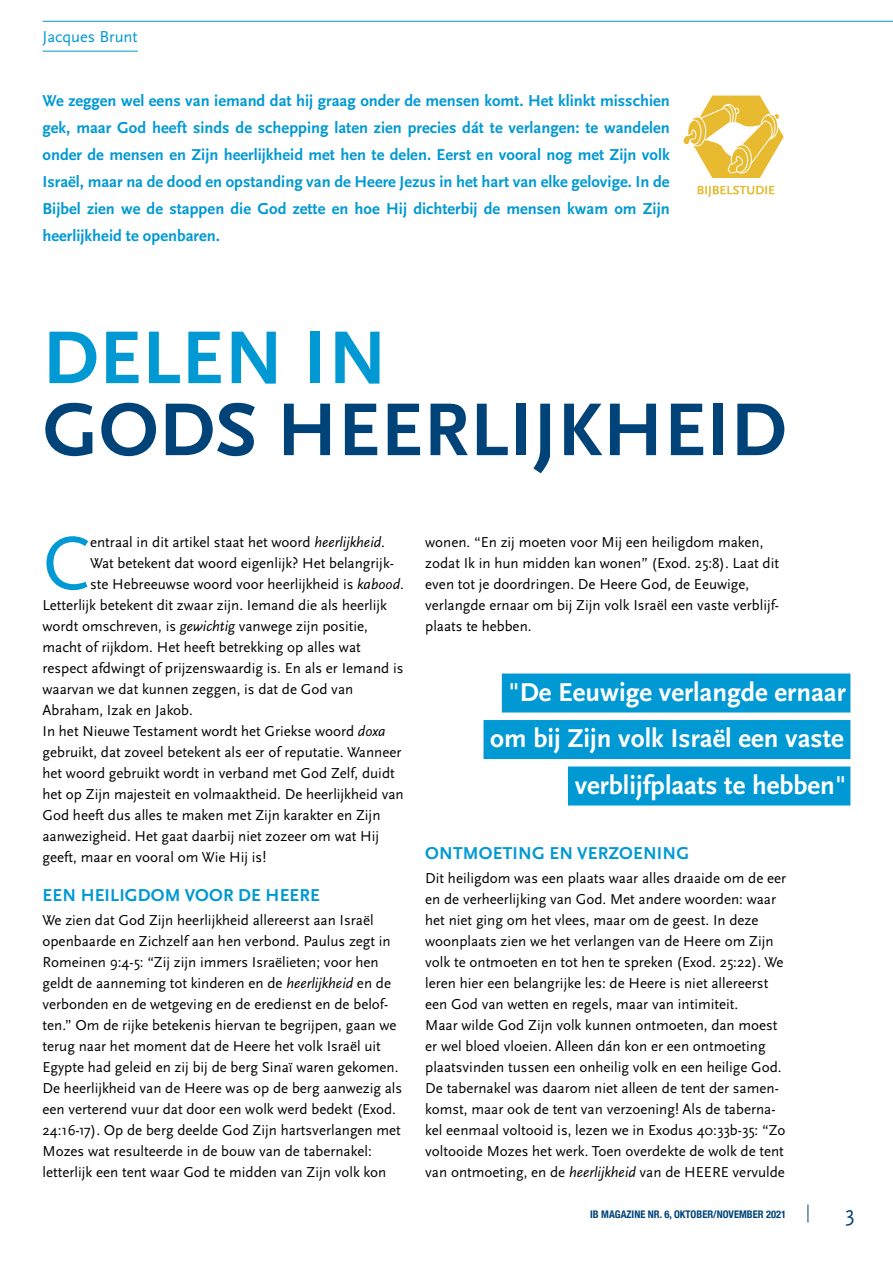
<style>
.page{position:relative;width:893px;height:1263px;background:#fff}
.page>*{position:absolute;margin:0;border:0;box-sizing:border-box;transform-origin:0 0}
.t1{font:78.6px "Scala Sans OT";color:#0099d4}
.t2{font:700 78px "Scala Sans OT";letter-spacing:.01em;color:#004379}
.t3{font:700 78px "Scala Sans OT";letter-spacing:.01em;color:#0099d4}
.t4{font:700 27px/46.5px "Scala Sans OT";color:#fff;text-align:right}
.t5{font:22.5px "Scala Sans OT";color:#004379}
.t6{font:700 18px "Scala Sans OT";letter-spacing:.01em;color:#0099d4}
.t7{font:700 16.5px/27px "Scala Sans OT";color:#0099d4;text-align:justify}
.t8{font:16.5px "Scala Sans OT";color:#0099d4}
.t9{font:15px/21px "Scala Sans OT";color:#000}
.t10{font:700 condensed 10.5px "Helvetica Neue";color:#004379}
.s1{font-style:italic}
.s2{color:#0099d4}
</style>
<div class="page">
<hr style="left:43px;top:21px;width:850px;height:1px;background:#0099d4">
<hr style="left:43px;top:51px;width:95px;height:1px;background:#0099d4">
<svg style="left:683px;top:95px;width:101px;height:83px"></svg>
<svg style="left:698px;top:186px;width:76px;height:11px"></svg>
<div style="left:502px;top:673px;width:348px;height:39px;background:#0099d4"></div>
<div style="left:483px;top:720px;width:367px;height:39px;background:#0099d4"></div>
<div style="left:568px;top:766px;width:282px;height:39px;background:#0099d4"></div>
<svg style="left:807px;top:1204px;width:1px;height:18px"></svg>
<p class="t8" style="left:43px;top:28px;width:97px">Jacques Brunt</p>
<p class="t7" style="left:43px;top:87px;width:629px">We zeggen wel eens van iemand dat hij graag onder de mensen komt. Het klinkt misschien gek, maar God heeft sinds de schepping laten zien precies dát te verlangen: te wandelen onder de mensen en Zijn heerlijkheid met hen te delen. Eerst en vooral nog met Zijn volk Israël, maar na de dood en opstanding van de Heere Jezus in het hart van elke gelovige. In de Bijbel zien we de stappen die God zette en hoe Hij dichterbij de mensen kwam om Zijn heerlijkheid te openbaren.</p>
<h2 class="t3" style="left:43px;top:314px;width:346px">DELEN IN</h2>
<h2 class="t2" style="left:43px;top:386px;width:745px">GODS HEERLIJKHEID</h2>
<h1 class="t1" style="left:43px;top:521px;width:49px">C</h1>
<p class="t9" style="left:90px;top:532px;width:296px">entraal in dit artikel staat het woord <span class="s1">heerlijkheid</span>.</p>
<p class="t9" style="left:90px;top:553px;width:305px">Wat betekent dat woord eigenlijk? Het belangrijk-</p>
<p class="t9" style="left:90px;top:574px;width:315px">ste Hebreeuwse woord voor heerlijkheid is <span class="s1">kabood</span>.</p>
<p class="t9" style="left:43px;top:595px;width:346px">Letterlijk betekent dit zwaar zijn. Iemand die als heerlijk</p>
<p class="t9" style="left:43px;top:616px;width:327px">wordt omschreven, is <span class="s1">gewichtig</span> vanwege zijn positie,</p>
<p class="t9" style="left:43px;top:637px;width:320px">macht of rijkdom. Het heeft betrekking op alles wat</p>
<p class="t9" style="left:43px;top:658px;width:362px">respect afdwingt of prijzenswaardig is. En als er Iemand is</p>
<p class="t9" style="left:43px;top:679px;width:312px">waarvan we dat kunnen zeggen, is dat de God van</p>
<p class="t9" style="left:43px;top:700px;width:152px">Abraham, Izak en Jakob.</p>
<p class="t9" style="left:43px;top:721px;width:344px">In het Nieuwe Testament wordt het Griekse woord <span class="s1">doxa</span></p>
<p class="t9" style="left:43px;top:742px;width:360px">gebruikt, dat zoveel betekent als eer of reputatie. Wanneer</p>
<p class="t9" style="left:43px;top:763px;width:354px">het woord gebruikt wordt in verband met God Zelf, duidt</p>
<p class="t9" style="left:43px;top:784px;width:363px">het op Zijn majesteit en volmaaktheid. De heerlijkheid van</p>
<p class="t9" style="left:43px;top:805px;width:339px">God heeft dus alles te maken met Zijn karakter en Zijn</p>
<p class="t9" style="left:43px;top:826px;width:338px">aanwezigheid. Het gaat daarbij niet zozeer om wat Hij</p>
<p class="t9" style="left:43px;top:847px;width:225px">geeft, maar en vooral om Wie Hij is!</p>
<p class="t6" style="left:43px;top:885px;width:279px">EEN HEILIGDOM VOOR DE HEERE</p>
<p class="t9" style="left:43px;top:910px;width:361px">We zien dat God Zijn heerlijkheid allereerst aan Israël openbaarde en Zichzelf aan hen verbond. Paulus zegt in Romeinen 9:4-5: “Zij zijn immers Israëlieten; voor hen geldt de aanneming tot kinderen en de <span class="s1">heerlijkheid</span> en de verbonden en de wetgeving en de eredienst en de belof&shy;ten.” Om de rijke betekenis hiervan te begrijpen, gaan we terug naar het moment dat de Heere het volk Israël uit Egypte had geleid en zij bij de berg Sinaï waren gekomen.<br>De heerlijkheid van de Heere was op de berg aanwezig als een verterend vuur dat door een wolk werd bedekt (Exod.<br>24:16-17). Op de berg deelde God Zijn hartsverlangen met Mozes wat resulteerde in de bouw van de tabernakel: letterlijk een tent waar God te midden van Zijn volk kon</p>
<p class="t9" style="left:425px;top:532px;width:355px">wonen. “En zij moeten voor Mij een heiligdom maken, zodat Ik in hun midden kan wonen” (Exod. 25:8). Laat dit even tot je doordringen. De Heere God, de Eeuwige, verlangde ernaar om bij Zijn volk Israël een vaste verblijf&shy;plaats te hebben.</p>
<h3 class="t4" style="left:490px;top:669px;width:362px">"De Eeuwige verlangde ernaar<span class="s2">. </span>om bij Zijn volk Israël een vaste<span class="s2">. </span>verblijfplaats te hebben"<span class="s2">.</span></h3>
<p class="t6" style="left:425px;top:843px;width:265px">ONTMOETING EN VERZOENING</p>
<p class="t9" style="left:425px;top:868px;width:363px">Dit heiligdom was een plaats waar alles draaide om de eer en de verheerlijking van God. Met andere woorden: waar het niet ging om het vlees, maar om de geest. In deze woonplaats zien we het verlangen van de Heere om Zijn volk te ontmoeten en tot hen te spreken (Exod. 25:22). We leren hier een belangrijke les: de Heere is niet allereerst een God van wetten en regels, maar van intimiteit.<br>Maar wilde God Zijn volk kunnen ontmoeten, dan moest er wel bloed vloeien. Alleen dán kon er een ontmoeting plaatsvinden tussen een onheilig volk en een heilige God.<br>De tabernakel was daarom niet alleen de tent der samen&shy;komst, maar ook de tent van verzoening! Als de taberna&shy;kel eenmaal voltooid is, lezen we in Exodus 40:33b-35: “Zo voltooide Mozes het werk. Toen overdekte de wolk de tent van ontmoeting, en de <span class="s1">heerlijkheid</span> van de HEERE vervulde</p>
<p class="t10" style="left:590px;top:1208px;width:198px">IB MAGAZINE NR. 6, OKTOBER/NOVEMBER 2021</p>
<h3 class="t5" style="left:845px;top:1201px;width:11px">3</h3>
</div>
